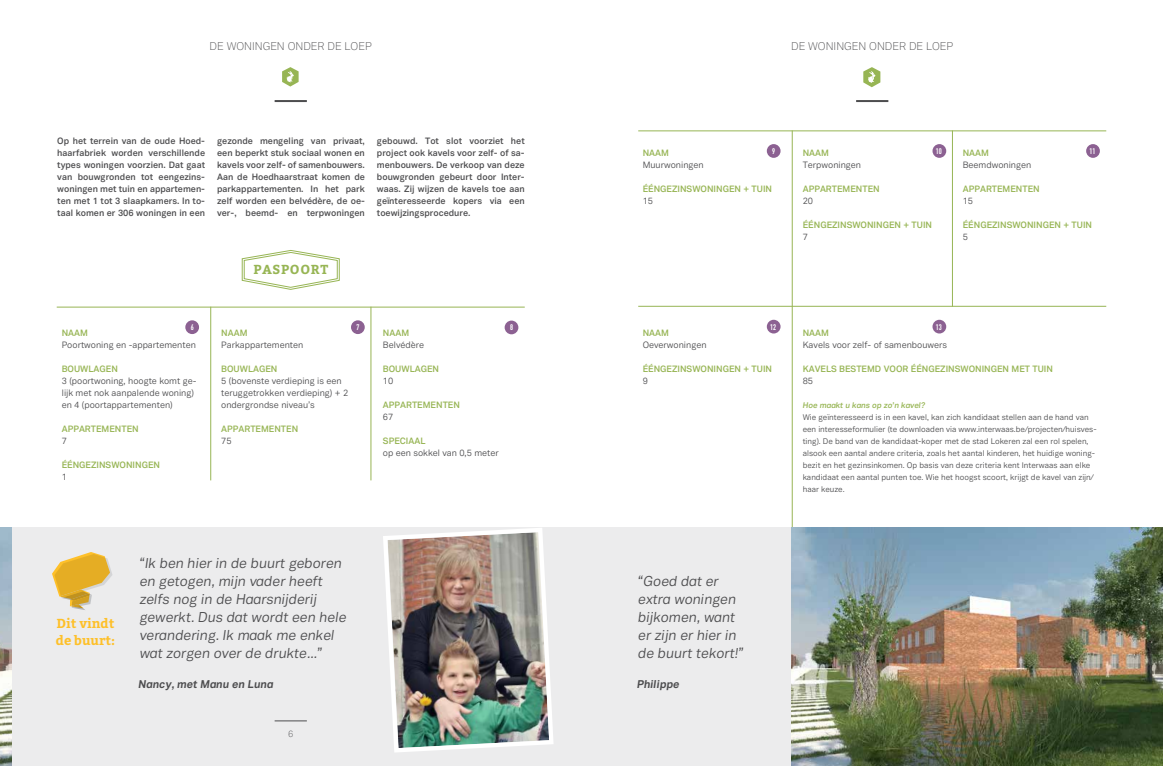
<style>
.page{position:relative;width:1163px;height:766px;background:#fff}
.page>*{position:absolute;margin:0;border:0;box-sizing:border-box;transform-origin:0 0}
.t1{font:italic 14px/18px "Vaud";color:#4d4d4f}
.t2{font:700 13px/17px "Bitter";color:#fec029}
.t3{font:700 13px "Bitter";letter-spacing:.05em;color:#97b554}
.t4{font:100 11px "Vaud";color:#4d4d4f}
.t5{font:italic 700 11px "Vaud";color:#4d4d4f}
.t6{font:600 9px/12px "Vaud";color:#4d4d4f;text-align:justify}
.t7{font:9px/12px "Vaud";color:#4d4d4f}
.t8{font:600 9px "Vaud";color:#97b554}
.t9{font:100 9px "Vaud";color:#4d4d4f}
.t10{font:8.1px "DIN Engschrift Std";color:#fff}
.t11{font:8px/12px "Vaud";color:#4d4d4f}
.t12{font:italic 600 8px "Vaud";color:#97b554}
</style>
<div class="page">
<div style="left:932px;top:320px;width:14px;height:13px;background:#8c6192;border-radius:50%"></div>
<div style="left:766px;top:320px;width:14px;height:13px;background:#8c6192;border-radius:50%"></div>
<div style="left:1085px;top:144px;width:14px;height:14px;background:#8c6192;border-radius:50%"></div>
<div style="left:932px;top:144px;width:14px;height:14px;background:#8c6192;border-radius:50%"></div>
<div style="left:766px;top:144px;width:14px;height:14px;background:#8c6192;border-radius:50%"></div>
<hr style="left:274px;top:100px;width:33px;height:2px;background:#4d4d4f">
<svg style="left:282px;top:67px;width:16px;height:19px"></svg>
<div style="left:0;top:527px;width:792px;height:238px;background:#ececed"></div>
<svg style="left:52px;top:552px;width:60px;height:58px"></svg>
<img style="left:383px;top:528px;width:170px;height:224px">
<svg style="left:241px;top:250px;width:99px;height:40px"></svg>
<hr style="left:57px;top:306px;width:467px;height:1px;background:#97b554">
<hr style="left:638px;top:130px;width:468px;height:1px;background:#97b554">
<hr style="left:638px;top:306px;width:468px;height:1px;background:#97b554">
<hr style="left:210px;top:306px;width:1px;height:174px;background:#97b554">
<hr style="left:791px;top:130px;width:1px;height:397px;background:#97b554">
<hr style="left:370px;top:306px;width:1px;height:174px;background:#97b554">
<hr style="left:951px;top:130px;width:1px;height:176px;background:#97b554">
<div style="left:185px;top:320px;width:14px;height:14px;background:#8c6192;border-radius:50%"></div>
<div style="left:351px;top:320px;width:14px;height:14px;background:#8c6192;border-radius:50%"></div>
<div style="left:504px;top:320px;width:14px;height:14px;background:#8c6192;border-radius:50%"></div>
<img style="left:791px;top:527px;width:371px;height:238px">
<img style="left:0;top:527px;width:11px;height:238px">
<svg style="left:863px;top:67px;width:17px;height:20px"></svg>
<hr style="left:856px;top:100px;width:32px;height:2px;background:#4d4d4f">
<hr style="left:274px;top:720px;width:33px;height:1px;background:#4d4d4f">
<p class="t4" style="left:210px;top:40px;width:164px">DE WONINGEN ONDER DE LOEP</p>
<p class="t6" style="left:57px;top:135px;width:149px">Op het terrein van de oude Hoed&shy;haarfabriek worden verschillende types woningen voorzien. Dat gaat van bouwgronden tot eengezins&shy;woningen met tuin en appartemen&shy;ten met 1 tot 3 slaapkamers. I n to&shy;taal komen er 306 woningen in een</p>
<p class="t6" style="left:217px;top:135px;width:149px">gezonde mengeling van privaat, een beperkt stuk sociaal wonen en kavels voor zelf- of samenbouwers.<br>Aan de Hoedhaarstraat komen de parkappartementen. I n het park zelf worden een belvédère, de oe&shy;ver-, beemd- en terpwoningen</p>
<p class="t6" style="left:377px;top:135px;width:149px">gebouwd. Tot slot voorziet het project ook kavels voor zelf- of sa&shy;menbouwers. De verkoop van deze bouwgronden gebeurt door I nter&shy;waas. Zij wijzen de kavels toe aan geïnteresseerde kopers via een toewijzingsprocedure.</p>
<h2 class="t3" style="left:253px;top:262px;width:76px">paspoort</h2>
<p class="t10" style="left:191px;top:322px;width:5px">6</p>
<p class="t10" style="left:356px;top:322px;width:5px">7</p>
<p class="t10" style="left:510px;top:322px;width:5px">8</p>
<p class="t8" style="left:383px;top:327px;width:26px">naam</p>
<p class="t7" style="left:383px;top:339px;width:43px">Belvédère</p>
<p class="t8" style="left:383px;top:363px;width:58px">bouwlagen</p>
<p class="t7" style="left:383px;top:375px;width:12px">10</p>
<p class="t8" style="left:383px;top:399px;width:36px">apparteme</p>
<p class="t8" style="left:436px;top:399px;width:25px">nten</p>
<p class="t7" style="left:383px;top:411px;width:12px">67</p>
<p class="t8" style="left:383px;top:435px;width:7px">spe</p>
<p class="t8" style="left:400px;top:435px;width:24px">ciaal</p>
<p class="t7" style="left:383px;top:447px;width:117px">op een sokkel van 0,5 meter</p>
<p class="t8" style="left:221px;top:327px;width:26px">naam</p>
<p class="t7" style="left:221px;top:339px;width:84px">Parkappartementen</p>
<p class="t8" style="left:221px;top:363px;width:58px">bouwlagen</p>
<p class="t7" style="left:221px;top:375px;width:128px">5 (bovenste verdieping is een teruggetrokken verdieping) + 2 ondergrondse niveau’s</p>
<p class="t8" style="left:221px;top:423px;width:36px">apparteme</p>
<p class="t8" style="left:274px;top:423px;width:25px">nten</p>
<p class="t7" style="left:221px;top:435px;width:12px">75</p>
<p class="t8" style="left:62px;top:327px;width:26px">naam</p>
<p class="t7" style="left:62px;top:339px;width:136px">Poortwoning en -appartementen</p>
<p class="t8" style="left:62px;top:363px;width:58px">bouwlagen</p>
<p class="t7" style="left:62px;top:375px;width:136px">3 (poortwoning, hoogte komt ge&shy;lijk met nok aanpalende woning) en 4 (poortappartementen)</p>
<p class="t8" style="left:62px;top:423px;width:36px">apparteme</p>
<p class="t8" style="left:115px;top:423px;width:25px">nten</p>
<p class="t7" style="left:62px;top:435px;width:7px">7</p>
<p class="t8" style="left:62px;top:459px;width:52px">ééngezinswo</p>
<p class="t8" style="left:126px;top:459px;width:35px">ningen</p>
<p class="t7" style="left:62px;top:471px;width:7px">1</p>
<h2 class="t2" style="left:56px;top:615px;width:61px">Dit vindt de buurt:</h2>
<h1 class="t1" style="left:140px;top:553px;width:208px">“Ik ben hier in de buurt geboren en getogen, mijn vader heeft zelfs nog in de Haarsnijderij gewerkt. Dus dat wordt een hele verandering. Ik maak me enkel wat zorgen over de drukte...”</h1>
<p class="t4" style="left:791px;top:40px;width:164px">DE WONINGEN ONDER DE LOEP</p>
<p class="t10" style="left:772px;top:146px;width:5px">9</p>
<p class="t10" style="left:935px;top:146px;width:8px">10</p>
<p class="t10" style="left:1089px;top:146px;width:8px">11</p>
<p class="t8" style="left:962px;top:147px;width:26px">naam</p>
<p class="t7" style="left:962px;top:159px;width:70px">Beemdwoningen</p>
<p class="t8" style="left:962px;top:183px;width:36px">apparteme</p>
<p class="t8" style="left:1015px;top:183px;width:25px">nten</p>
<p class="t7" style="left:962px;top:195px;width:12px">15</p>
<p class="t8" style="left:962px;top:219px;width:52px">ééngezinswo</p>
<p class="t8" style="left:1026px;top:219px;width:66px">ningen + tuin</p>
<p class="t7" style="left:962px;top:231px;width:7px">5</p>
<p class="t8" style="left:642px;top:147px;width:26px">naam</p>
<p class="t7" style="left:642px;top:159px;width:62px">Muurwoningen</p>
<p class="t8" style="left:642px;top:183px;width:52px">ééngezinswo</p>
<p class="t8" style="left:707px;top:183px;width:66px">ningen + tuin</p>
<p class="t7" style="left:642px;top:195px;width:12px">15</p>
<p class="t8" style="left:802px;top:147px;width:26px">naam</p>
<p class="t7" style="left:802px;top:159px;width:60px">Terpwoningen</p>
<p class="t8" style="left:802px;top:183px;width:36px">apparteme</p>
<p class="t8" style="left:855px;top:183px;width:25px">nten</p>
<p class="t7" style="left:802px;top:195px;width:12px">20</p>
<p class="t8" style="left:802px;top:219px;width:52px">ééngezinswo</p>
<p class="t8" style="left:867px;top:219px;width:66px">ningen + tuin</p>
<p class="t7" style="left:802px;top:231px;width:7px">7</p>
<p class="t10" style="left:770px;top:322px;width:8px">12</p>
<p class="t8" style="left:642px;top:327px;width:26px">naam</p>
<p class="t7" style="left:642px;top:339px;width:65px">Oeverwoningen</p>
<p class="t8" style="left:642px;top:363px;width:52px">ééngezinswo</p>
<p class="t8" style="left:707px;top:363px;width:66px">ningen + tuin</p>
<p class="t7" style="left:642px;top:375px;width:7px">9</p>
<p class="t10" style="left:935px;top:322px;width:8px">13</p>
<p class="t8" style="left:802px;top:327px;width:26px">naam</p>
<p class="t7" style="left:802px;top:339px;width:146px">Kavels voor zelf- of samenbouwers</p>
<p class="t8" style="left:802px;top:363px;width:19px">kavels</p>
<p class="t8" style="left:839px;top:363px;width:7px">bestemd</p>
<p class="t8" style="left:883px;top:363px;width:8px">voo</p>
<p class="t8" style="left:902px;top:363px;width:60px">r ééngezinswo</p>
<p class="t8" style="left:975px;top:363px;width:44px">ningen met</p>
<p class="t8" style="left:1032px;top:363px;width:22px">tuin</p>
<p class="t7" style="left:802px;top:375px;width:12px">85</p>
<p class="t12" style="left:802px;top:400px;width:124px">Hoe maakt u kans op zo’n kavel?</p>
<p class="t11" style="left:802px;top:411px;width:295px">Wie geïnteresseerd is in een kavel, kan zich kandidaat stellen aan de hand van een interesseformulier (te downloaden via www.interwaas.be/projecten/huisves&shy;ting). De band van de kandidaat-koper met de stad Lokeren zal een rol spelen, alsook een aantal andere criteria, zoals het aantal kinderen, het huidige woning&shy;bezit en het gezinsinkomen. Op basis van deze criteria kent Interwaas aan elke kandidaat een aantal punten toe. Wie het hoogst scoort, krijgt de kavel van zijn/ haar keuze.</p>
<h1 class="t1" style="left:638px;top:572px;width:107px">“Goed dat er extra woningen bijkomen, want er zijn er hier in de buurt tekort!”</h1>
<p class="t5" style="left:139px;top:676px;width:136px">Nancy, met Manu en Luna</p>
<p class="t5" style="left:637px;top:676px;width:44px">Philippe</p>
<p class="t9" style="left:288px;top:728px;width:7px">6</p>
</div>
